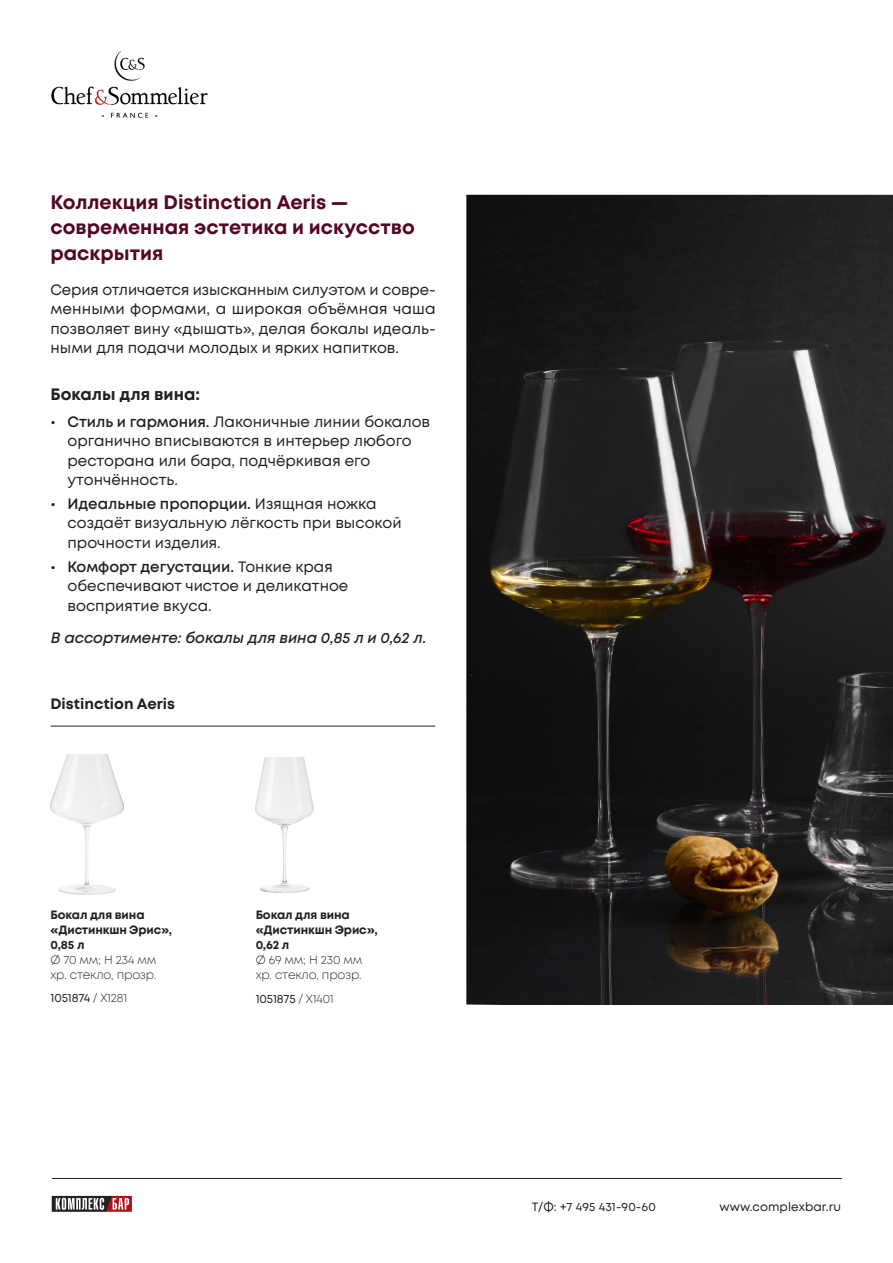
<style>
.page{position:relative;width:893px;height:1263px;background:#fff}
.page>*{position:absolute;margin:0;border:0;box-sizing:border-box;transform-origin:0 0}
.t1{font:700 19.5px/25.5px "Mont";color:#540724}
.t2{font:700 16.5px "Mont";color:#231f20}
.Стиль_абзаца_1{font:15px/19.5px "Mont";color:#231f20}
.Стиль_абзаца_1-2{font:italic 600 15px "Mont";color:#231f20}
.Стиль_абзаца_1-3{font:700 15px "Mont";color:#231f20}
.t3{font:700 12px/15px "Mont";letter-spacing:-.01em;color:#231f20}
.permetry_table2{font:12px "Mont";letter-spacing:.01em;color:#231f20}
.t4{font:300 12px "Mont";letter-spacing:-.01em;color:#231f20}
.permetry_table2-2{font:12px "Mont";letter-spacing:-.01em;color:#231f20}
.s1{font-weight:600}
.s2{font-weight:300}
</style>
<div class="page">
<hr style="left:52px;top:1178px;width:790px;height:1px;background:#231f20">
<svg style="left:52px;top:1196px;width:80px;height:16px"></svg>
<hr style="left:50px;top:726px;width:385px;height:1px;background:#231f20">
<img style="left:256px;top:758px;width:57px;height:134px">
<img style="left:51px;top:755px;width:73px;height:139px">
<img style="left:466px;top:195px;width:427px;height:810px">
<img style="left:51px;top:51px;width:157px;height:67px">
<p class="t1" style="left:51px;top:189px;width:366px">Коллекция Distinction Aeris — современная эстетика и искусство раскрытия</p>
<p class="Стиль_абзаца_1" style="left:51px;top:280px;width:387px;text-align:justify">Серия отличается изысканным силуэтом и совре&shy;менными формами, а широкая объёмная чаша позволяет вину «дышать», делая бокалы идеаль&shy;ными для подачи молодых и ярких напитков.</p>
<p class="t2" style="left:50px;top:383px;width:151px">Бокалы для вина:</p>
<p class="Стиль_абзаца_1" style="left:67px;top:412px;width:364px;text-indent:-17px"><span class="s1">• Стиль и гармония.</span> Лаконичные линии бокалов органично вписываются в интерьер любого ресторана или бара, подчёркивая его утончённость.</p>
<p class="Стиль_абзаца_1" style="left:67px;top:494px;width:336px;text-indent:-17px"><span class="s1">• Идеальные пропорции.</span> Изящная ножка создаёт визуальную лёгкость при высокой прочности изделия.</p>
<p class="Стиль_абзаца_1" style="left:67px;top:557px;width:282px;text-indent:-17px"><span class="s1">• Комфорт дегустации.</span> Тонкие края обеспечивают чистое и деликатное восприятие вкуса.</p>
<p class="Стиль_абзаца_1-2" style="left:51px;top:628px;width:377px">В ассортименте: бокалы для вина 0,85 л и 0,62 л.</p>
<p class="Стиль_абзаца_1-3" style="left:50px;top:694px;width:126px">Distinction Aeris</p>
<p class="t3" style="left:50px;top:907px;width:123px">Бокал для вина «Дистинкшн Эрис»,<br>0,85 л<br><span class="s2">Ø 70 мм; H 234 мм</span></p>
<p class="t4" style="left:50px;top:967px;width:107px">хр. стекло, прозр.</p>
<p class="permetry_table2-2" style="left:50px;top:990px;width:78px">1051874 <span class="s2">/ X1281</span></p>
<p class="t3" style="left:256px;top:908px;width:124px">Бокал для вина «Дистинкшн Эрис»,<br>0,62 л<br><span class="s2">Ø 69 мм; H 230 мм</span></p>
<p class="t4" style="left:256px;top:967px;width:107px">хр. стекло, прозр.</p>
<p class="permetry_table2-2" style="left:256px;top:991px;width:79px">1051875 <span class="s2">/ X1401</span></p>
<p class="permetry_table2" style="left:532px;top:1199px;width:125px">Т/Ф: +7 495 431-90-60</p>
<p class="permetry_table2" style="left:719px;top:1199px;width:123px">www.complexbar.ru</p>
</div>
